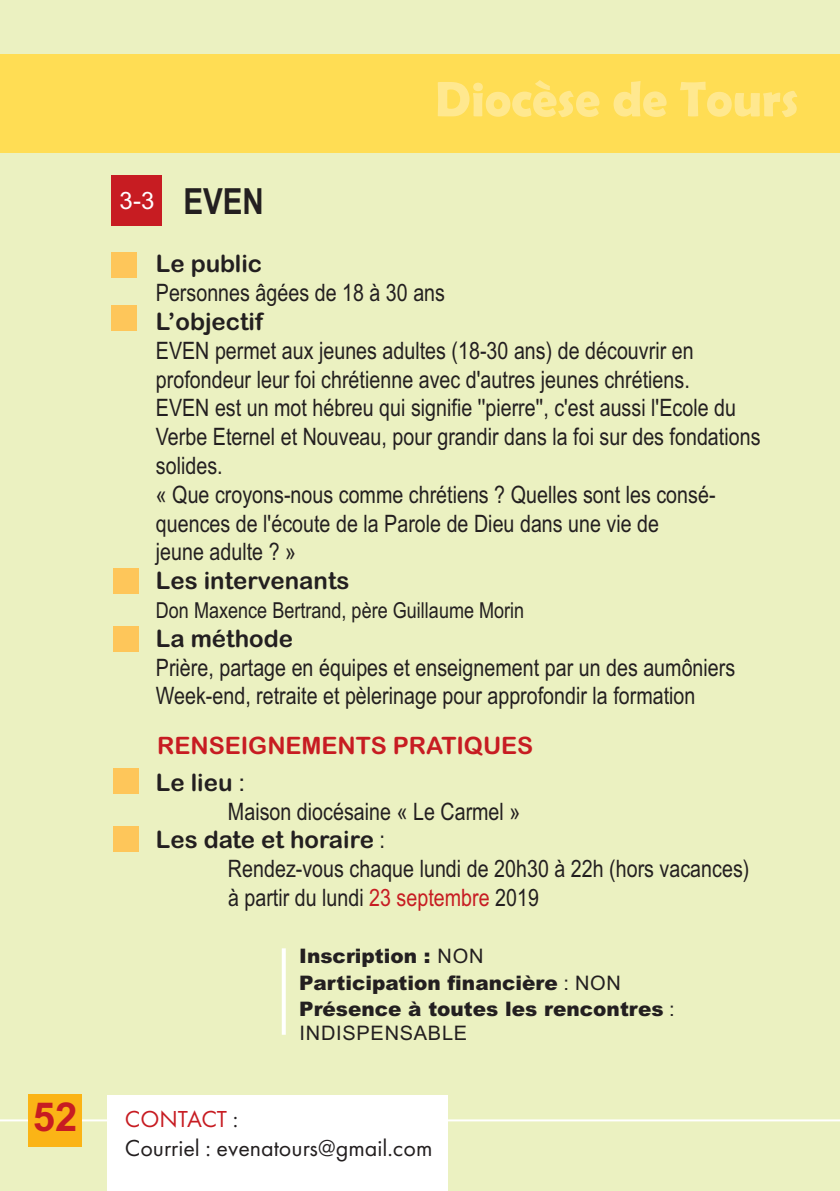
<style>
.page{position:relative;width:840px;height:1191px;background:#fff}
.page>*{position:absolute;margin:0;border:0;box-sizing:border-box;transform-origin:0 0}
.t1{font:700 50px "Berlin Sans FB Demi";color:rgb(255 255 255/.35)}
.t2{font:700 36px "Arial Narrow";color:#231f20}
.t3{font:24px/28.8px "Arial Narrow";color:#231f20}
.t4{font:24px "Arial Rounded MT Bold";color:#231f20}
.t5{font:24px/28.8px "Futura PT";color:#231f20}
.t6{font:24px "Arial Rounded MT Bold";color:#c71c22}
.t7{font:22px "Arial Narrow";color:#231f20}
.t8{font:900 20px/26.4px "Arial";color:#231f20}
.t9{font:20px "Arial";letter-spacing:.035em;color:#231f20}
.s1{font-family:"Arial";font-weight:400;font-size:24px;color:#fff}
.s2{font-family:"Arial"}
.s3{font-family:"Arial Narrow"}
.s4{color:#c71c22}
.s5{font-weight:400}
.s6{font-family:"Arial";font-weight:700;font-size:40px;color:#c71c22}
</style>
<div class="page">
<div style="left:0;top:0;width:839px;height:1191px;background:#ebf1c1"></div>
<hr style="left:0;top:1119px;width:839px;height:2px;background:#fff">
<div style="left:0;top:54px;width:839px;height:98px;background:#ffdd54"></div>
<div style="left:28px;top:1094px;width:54px;height:52px;background:#fbb416"></div>
<div style="left:107px;top:1094px;width:340px;height:97px;background:#fff"></div>
<div style="left:112px;top:176px;width:50px;height:50px;background:#c71c22"></div>
<svg style="left:281px;top:948px;width:4px;height:86px"></svg>
<div style="left:112px;top:253px;width:25px;height:25px;background:#fec65a"></div>
<div style="left:113px;top:826px;width:25px;height:26px;background:#fec65a"></div>
<div style="left:113px;top:626px;width:25px;height:25px;background:#fec65a"></div>
<div style="left:113px;top:568px;width:25px;height:26px;background:#fec65a"></div>
<div style="left:113px;top:768px;width:26px;height:26px;background:#fec65a"></div>
<div style="left:112px;top:306px;width:25px;height:25px;background:#fec65a"></div>
<h2 class="t2" style="left:120px;top:181px;width:145px"><span class="s1">3-3</span> EVEN</h2>
<h1 class="t1" style="left:435px;top:70px;width:364px">Diocèse de Tours</h1>
<p class="t4" style="left:156px;top:250px;width:108px">Le public</p>
<p class="t3" style="left:156px;top:278px;width:290px">Personnes âgées de 18 à 30 ans</p>
<p class="t4" style="left:156px;top:307px;width:109px">L’objectif</p>
<p class="t3" style="left:156px;top:336px;width:605px">EVEN permet aux jeunes adultes (18-30 ans) de découvrir en profondeur leur foi chrétienne avec d'autres jeunes chrétiens.<br>EVEN est un mot hébreu qui signifie ''pierre'', c'est aussi l'Ecole du Verbe Eternel et Nouveau, pour grandir dans la foi sur des fondations solides.<br>« Que croyons-nous comme chrétiens ? Quelles sont les consé&shy;quences de l'écoute de la Parole de Dieu dans une vie de<br>jeune adulte ? »</p>
<p class="t4" style="left:156px;top:567px;width:195px">Les intervenants</p>
<p class="t7" style="left:156px;top:597px;width:370px">Don Maxence Bertrand, père Guillaume Morin</p>
<p class="t4" style="left:156px;top:624px;width:138px">La méthode</p>
<p class="t3" style="left:156px;top:653px;width:580px">Prière, partage en équipes et enseignement par un des aumôniers<br>Week-end, retraite et pèlerinage pour approfondir la formation</p>
<p class="t6" style="left:157px;top:731px;width:377px">RENSEIGNEMENTS PRATIQUES</p>
<p class="t4" style="left:156px;top:768px;width:91px">Le lieu <span class="s2">:</span></p>
<p class="t3" style="left:228px;top:797px;width:294px">Maison diocésaine « Le Carmel »</p>
<p class="t4" style="left:156px;top:826px;width:230px">Les date et horaire <span class="s3">:</span></p>
<p class="t3" style="left:228px;top:854px;width:522px">Rendez-vous chaque lundi de 20h30 à 22h (hors vacances) à partir du lundi <span class="s4">23 septembre</span> 2019</p>
<p class="t8" style="left:299px;top:942px;width:377px">Inscription : <span class="s5">NON<br></span>Participation financière <span class="s5">: NON<br></span>Présence à toutes les rencontres <span class="s5">:</span></p>
<p class="t9" style="left:299px;top:1021px;width:169px">INdIsPENsABLE</p>
<p class="t5" style="left:125px;top:1106px;width:309px;text-indent:-92px"><span class="s6">52</span> <span class="s4">CONTACT</span> :<br>Courriel : evenatours@gmail.com</p>
</div>
